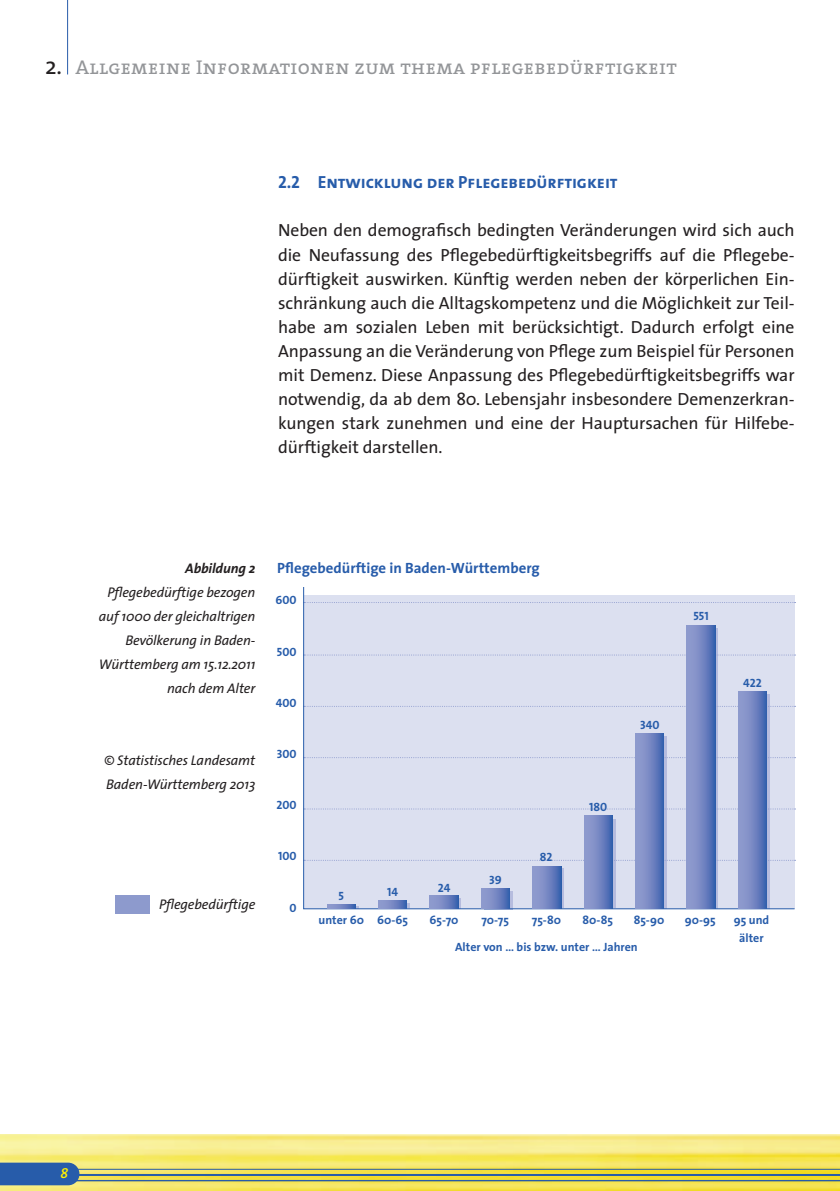
<style>
.page{position:relative;width:840px;height:1191px;background:#fff}
.page>*{position:absolute;margin:0;border:0;box-sizing:border-box;transform-origin:0 0}
.t1{font:20px "The Serif Caps";letter-spacing:.015em;color:#939598}
.t2{font:17.6px/24px "The Sans";letter-spacing:-.005em;color:#231f20;text-align:justify}
.t3{font:17.6px "The Sans Bold Caps";letter-spacing:-.005em;color:#275caa}
.t4{font:700 14.8px "The Sans";color:#275caa}
.t5{font:italic 14px/24px "The Sans";letter-spacing:-.01em;color:#231f20;text-align:right}
.t6{font:italic 700 14px "The Sans";letter-spacing:-.01em;color:#231f20}
.t7{font:italic 600 14px "The Serif";color:#fff101}
.t8{font:700 12px/18px "The Sans";color:#275caa;text-align:center}
.t9{font:12px "The Sans Bold Caps";color:#275caa}
.s1{font-family:"The Sans";font-size:24px;color:#231f20}
</style>
<div class="page">
<hr style="left:839px;top:1134px;width:1px;height:57px;background:#fff101">
<img style="left:0;top:1134px;width:839px;height:57px">
<hr style="left:0;top:1174px;width:839px;height:2px;background:#275caa">
<hr style="left:0;top:1169px;width:839px;height:1px;background:#275caa">
<hr style="left:0;top:1180px;width:839px;height:1px;background:#275caa">
<svg style="left:0;top:1162px;width:79px;height:23px"></svg>
<hr style="left:67px;top:0;width:1px;height:74px;background:#275caa">
<svg style="left:303px;top:587px;width:492px;height:322px"></svg>
<svg style="left:737px;top:691px;width:29px;height:217px"></svg>
<div style="left:686px;top:625px;width:28px;height:283px;background:linear-gradient(to right,#9ea4d3,#506db5)"></div>
<div style="left:635px;top:733px;width:28px;height:175px;background:linear-gradient(to right,#9ea4d3,#4d6cb4)"></div>
<svg style="left:583px;top:815px;width:29px;height:93px"></svg>
<div style="left:532px;top:866px;width:28px;height:42px;background:linear-gradient(to right,#9ea4d3,#4f6cb4)"></div>
<div style="left:481px;top:888px;width:28px;height:20px;background:linear-gradient(to right,#9ea4d3,#4c6bb3)"></div>
<svg style="left:429px;top:895px;width:29px;height:13px"></svg>
<svg style="left:378px;top:901px;width:28px;height:7px"></svg>
<svg style="left:327px;top:904px;width:28px;height:4px"></svg>
<div style="left:115px;top:894px;width:35px;height:19px;background:#8d9acd"></div>
<p class="t1" style="left:45px;top:51px;width:633px"><span class="s1">2.</span> Allgemeine Informationen zum thema pflegebedürftigkeit</p>
<p class="t3" style="left:278px;top:168px;width:341px">2.2 Entwicklung der Pflegebedürftigkeit</p>
<p class="t2" style="left:278px;top:218px;width:517px">Neben den demografisch bedingten Veränderungen wird sich auch die Neufassung des Pflegebedürftigkeitsbegriffs auf die Pflegebe&shy;dürftigkeit auswirken. Künftig werden neben der körperlichen Ein&shy;schränkung auch die Alltagskompetenz und die Möglichkeit zur Teil&shy;habe am sozialen Leben mit berücksichtigt. Dadurch erfolgt eine Anpassung an die Veränderung von Pflege zum Beispiel für Personen mit Demenz. Diese Anpassung des Pflegebedürftigkeitsbegriffs war notwendig, da ab dem 80. Lebensjahr insbesondere Demenzerkran&shy;kungen stark zunehmen und eine der Hauptursachen für Hilfebe&shy;dürftigkeit darstellen.</p>
<p class="t6" style="left:185px;top:556px;width:72px">Abbildung 2</p>
<p class="t5" style="left:99px;top:579px;width:158px">Pflegebedürftige bezogen auf 1000 der gleichaltrigen<br>Bevölkerung in Baden-<br>Württemberg am 15.12.2011 nach dem Alter</p>
<p class="t4" style="left:277px;top:555px;width:264px">Pflegebedürftige in Baden-Württemberg</p>
<p class="t9" style="left:275px;top:590px;width:23px">600</p>
<p class="t9" style="left:277px;top:641px;width:21px">500</p>
<p class="t9" style="left:693px;top:606px;width:17px">551</p>
<p class="t9" style="left:742px;top:673px;width:20px">422</p>
<p class="t9" style="left:275px;top:692px;width:22px">400</p>
<p class="t9" style="left:639px;top:714px;width:21px">340</p>
<p class="t5" style="left:104px;top:747px;width:153px;text-align:left">© Statistisches Landesamt<br>Baden-Württemberg 2013</p>
<p class="t9" style="left:276px;top:744px;width:21px">300</p>
<p class="t9" style="left:276px;top:795px;width:22px">200</p>
<p class="t9" style="left:589px;top:797px;width:20px">180</p>
<p class="t9" style="left:278px;top:846px;width:20px">100</p>
<p class="t9" style="left:539px;top:847px;width:14px">82</p>
<p class="t5" style="left:159px;top:891px;width:98px">Pflegebedürftige</p>
<p class="t9" style="left:289px;top:897px;width:9px">0</p>
<p class="t9" style="left:338px;top:886px;width:7px">5</p>
<p class="t9" style="left:387px;top:881px;width:12px">14</p>
<p class="t9" style="left:437px;top:878px;width:14px">24</p>
<p class="t9" style="left:489px;top:869px;width:14px">39</p>
<p class="t8" style="left:318px;top:910px;width:47px">unter 60</p>
<p class="t8" style="left:377px;top:910px;width:33px">60-65</p>
<p class="t8" style="left:429px;top:910px;width:30px">65-70</p>
<p class="t8" style="left:481px;top:910px;width:29px">70-75</p>
<p class="t8" style="left:531px;top:910px;width:31px">75-80</p>
<p class="t8" style="left:582px;top:910px;width:32px">80-85</p>
<p class="t8" style="left:633px;top:910px;width:32px">85-90</p>
<p class="t8" style="left:684px;top:910px;width:33px">90-95</p>
<p class="t8" style="left:733px;top:910px;width:37px">95 und älter</p>
<p class="t8" style="left:455px;top:938px;width:184px">Alter von … bis bzw. unter … Jahren</p>
<p class="t7" style="left:60px;top:1162px;width:9px">8</p>
</div>
